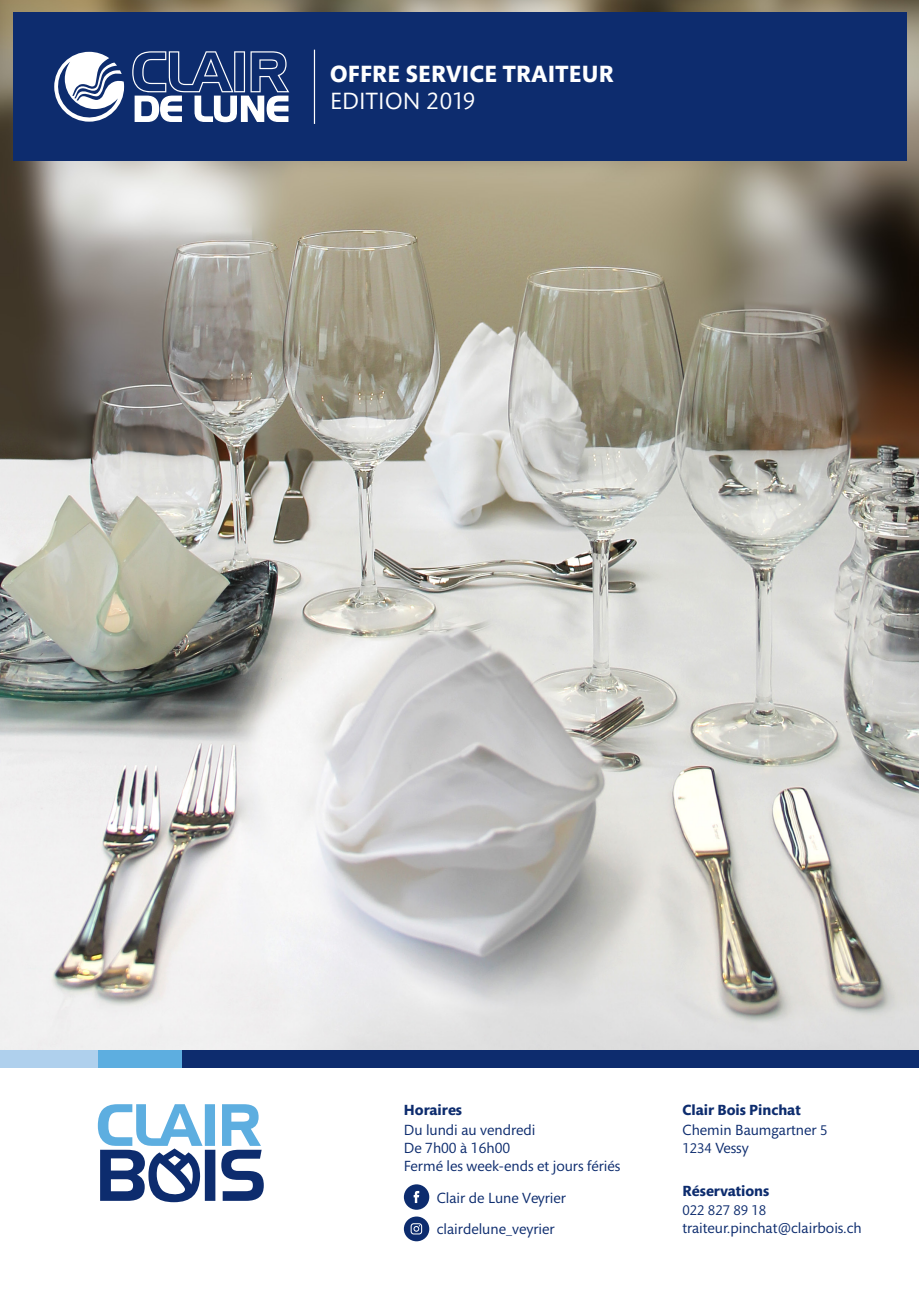
<style>
.page{position:relative;width:919px;height:1289px;background:#fff}
.page>*{position:absolute;margin:0;border:0;box-sizing:border-box;transform-origin:0 0}
.t1{font:700 24px "Mundo Sans Std";letter-spacing:.01em;color:#fff}
.t2{font:24px "Mundo Sans Std";letter-spacing:.01em;color:#fff}
.t3{font:15px/18px "Mundo Sans Std";color:#0d2c6e}
.t4{font:700 15px "Mundo Sans Std";color:#0d2c6e}
.t5{font:14.25px "Mundo Sans Std";color:#0d2c6e}
.s1{font-weight:700}
.s2{font-size:14.25px}
</style>
<div class="page">
<img style="left:0;top:0;width:918px;height:1050px">
<div style="left:0;top:1050px;width:821px;height:17px;background:#afd0ed"></div>
<div style="left:98px;top:1050px;width:808px;height:17px;background:#5daee0"></div>
<div style="left:182px;top:1050px;width:736px;height:17px;background:#0d2c6e"></div>
<svg style="left:98px;top:1104px;width:166px;height:98px"></svg>
<div style="left:13px;top:13px;width:893px;height:148px;background:#0d2c6e"></div>
<svg style="left:132px;top:51px;width:157px;height:72px"></svg>
<svg style="left:54px;top:52px;width:70px;height:70px"></svg>
<hr style="left:314px;top:50px;width:1px;height:74px;background:#fff">
<div style="left:404px;top:1184px;width:25px;height:25px;background:#0d2c6e;border-radius:50%"></div>
<svg style="left:413px;top:1190px;width:6px;height:12px"></svg>
<div style="left:404px;top:1216px;width:25px;height:25px;background:#0d2c6e;border-radius:50%"></div>
<svg style="left:410px;top:1223px;width:12px;height:11px"></svg>
<h1 class="t1" style="left:330px;top:61px;width:285px">OFFRE SERVICE TRAITEUR</h1>
<h1 class="t2" style="left:330px;top:88px;width:147px">EDITION 2019</h1>
<p class="t4" style="left:404px;top:1101px;width:60px">Horaires</p>
<p class="t3" style="left:404px;top:1120px;width:218px">Du lundi au vendredi<br>De 7h00 à 16h00<br>Fermé les week-ends et jours fériés</p>
<p class="t3" style="left:437px;top:1181px;width:131px;line-height:31.8px">Clair de Lune Veyrier clairdelune_veyrier</p>
<p class="t3" style="left:682px;top:1100px;width:146px;line-height:19.5px"><span class="s1">Clair Bois Pinchat<br></span>Chemin Baumgartner <span class="s2">5</span></p>
<p class="t3" style="left:682px;top:1138px;width:68px"><span class="s2">1234</span> Vessy</p>
<p class="t4" style="left:682px;top:1182px;width:88px">Réservations</p>
<p class="t5" style="left:682px;top:1202px;width:85px">022 827 89 18</p>
<p class="t3" style="left:682px;top:1219px;width:181px">traiteur.pinchat@clairbois.ch</p>
</div>
